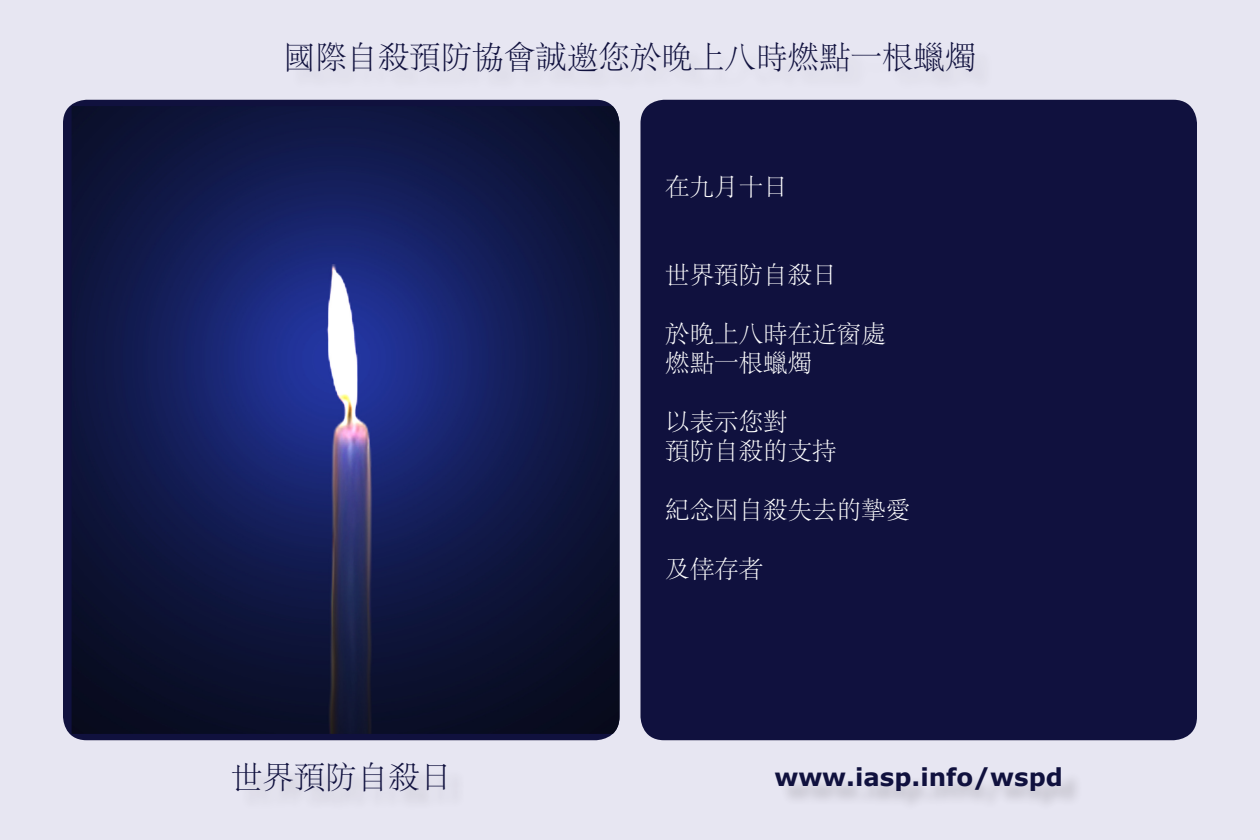
<style>
.page{position:relative;width:1260px;height:840px;background:#e7e6f2}
.page>*{position:absolute;margin:0;border:0;box-sizing:border-box;transform-origin:0 0}
.t1{font:300 31.5px "Adobe Song Std";color:#10113e}
.t2{font:300 24.5px "Adobe Song Std";color:#fff}
.t3{font:700 24.5px "Verdana";color:#10113e}
</style>
<div class="page">
<div style="left:63px;top:100px;width:557px;height:640px;background:#10113e;border-radius:24px"></div>
<img style="left:72px;top:106px;width:548px;height:628px">
<div style="left:640px;top:100px;width:557px;height:640px;background:#10113e;border-radius:24px"></div>
<div style="left:234px;top:765px;width:230px;height:46px;background:#e3e2ed"></div>
<div style="left:777px;top:770px;width:305px;height:41px;background:#231f20;opacity:.2"></div>
<p class="t1" style="left:284px;top:40px;width:694px">國際自殺預防協會誠邀您於晚上八時燃點一根蠟燭</p>
<p class="t2" style="left:665px;top:173px;width:124px">在九月十日</p>
<p class="t2" style="left:665px;top:262px;width:173px">世界預防自殺日</p>
<p class="t2" style="left:665px;top:320px;width:222px">於晚上八時在近窗處</p>
<p class="t2" style="left:665px;top:350px;width:148px">燃點一根蠟燭</p>
<p class="t2" style="left:665px;top:409px;width:124px">以表示您對</p>
<p class="t2" style="left:665px;top:438px;width:173px">預防自殺的支持</p>
<p class="t2" style="left:665px;top:497px;width:246px">紀念因自殺失去的摯愛</p>
<p class="t2" style="left:665px;top:556px;width:99px">及倖存者</p>
<p class="t1" style="left:231px;top:760px;width:222px">世界預防自殺日</p>
<p class="t3" style="left:774px;top:761px;width:290px">www.iasp.info/wspd</p>
</div>
